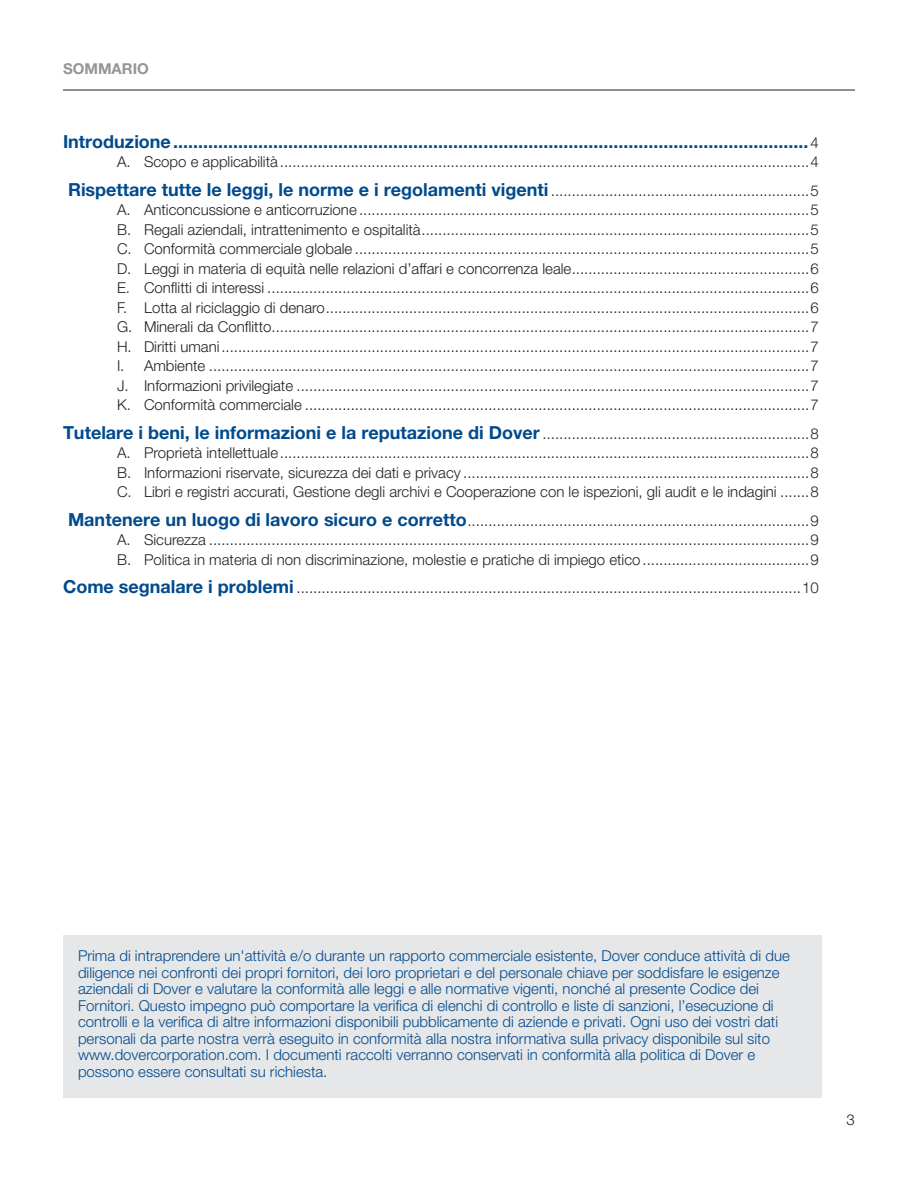
<style>
.page{position:relative;width:918px;height:1188px;background:#fff}
.page>*{position:absolute;margin:0;border:0;box-sizing:border-box;transform-origin:0 0}
.t1{font:700 18px "Helvetica Neue LT Pro";color:#004a8d}
.t2{font:300 15px "Helvetica Neue LT Pro";color:#231f20}
.t3{font:300 15px/16.5px "Helvetica Neue LT Pro";color:#004a8d}
.t4{font:700 15px "Helvetica Neue LT Pro";color:#939598}
.s1{font-weight:300;font-size:15px;color:#231f20}
.s2{font-weight:700;font-size:18px;color:#004a8d}
</style>
<div class="page">
<hr style="left:63px;top:90px;width:792px;height:1px;background:#231f20">
<div style="left:63px;top:936px;width:758px;height:162px;background:#e6e7e9"></div>
<p class="t4" style="left:63px;top:59px;width:87px">SOMMARIO</p>
<p class="t1" style="left:63px;top:130px;width:757px">Introduzione...............................................................................................................................<span class="s1">4</span></p>
<p class="t2" style="left:117px;top:153px;width:703px">A. Scopo e applicabilità...............................................................................................................................4</p>
<p class="t2" style="left:68px;top:181px;width:752px"><span class="s2">Rispettare tutte le leggi, le norme e i regolamenti vigenti</span> ..............................................................5</p>
<p class="t2" style="left:117px;top:201px;width:703px">A. Anticoncussione e anticorruzione ............................................................................................................5</p>
<p class="t2" style="left:117px;top:220px;width:703px">B. Regali aziendali, intrattenimento e ospitalità.............................................................................................5</p>
<p class="t2" style="left:117px;top:240px;width:703px">C. Conformità commerciale globale .............................................................................................................5</p>
<p class="t2" style="left:117px;top:259px;width:703px">D. Leggi in materia di equità nelle relazioni d’affari e concorrenza leale.........................................................6</p>
<p class="t2" style="left:117px;top:279px;width:703px">E. Conflitti di interessi ..................................................................................................................................6</p>
<p class="t2" style="left:117px;top:298px;width:703px">F. Lotta al riciclaggio di denaro....................................................................................................................6</p>
<p class="t2" style="left:117px;top:318px;width:703px">G. Minerali da Conflitto.................................................................................................................................7</p>
<p class="t2" style="left:117px;top:337px;width:703px">H. Diritti umani.............................................................................................................................................7</p>
<p class="t2" style="left:117px;top:357px;width:703px">I. Ambiente ................................................................................................................................................7</p>
<p class="t2" style="left:117px;top:376px;width:703px">J. Informazioni privilegiate ...........................................................................................................................7</p>
<p class="t2" style="left:117px;top:396px;width:703px">K. Conformità commerciale .........................................................................................................................7</p>
<p class="t2" style="left:63px;top:424px;width:757px"><span class="s2">Tutelare i beni, le informazioni e la reputazione di Dover</span> ................................................................8</p>
<p class="t2" style="left:117px;top:444px;width:703px">A. Proprietà intellettuale...............................................................................................................................8</p>
<p class="t2" style="left:117px;top:463px;width:703px">B. Informazioni riservate, sicurezza dei dati e privacy ...................................................................................8</p>
<p class="t2" style="left:117px;top:483px;width:703px">C. Libri e registri accurati, Gestione degli archivi e Cooperazione con le ispezioni, gli audit e le indagini .......8</p>
<p class="t2" style="left:68px;top:511px;width:752px"><span class="s2">Mantenere un luogo di lavoro sicuro e corretto</span>..................................................................................9</p>
<p class="t2" style="left:117px;top:531px;width:703px">A. Sicurezza ................................................................................................................................................9</p>
<p class="t2" style="left:117px;top:550px;width:703px">B. Politica in materia di non discriminazione, molestie e pratiche di impiego etico ........................................9</p>
<p class="t2" style="left:63px;top:579px;width:757px"><span class="s2">Come segnalare i problemi</span> .........................................................................................................................10</p>
<p class="t3" style="left:78px;top:947px;width:713px">Prima di intraprendere un'attività e/o durante un rapporto commerciale esistente, Dover conduce attività di due diligence nei confronti dei propri fornitori, dei loro proprietari e del personale chiave per soddisfare le esigenze aziendali di Dover e valutare la conformità alle leggi e alle normative vigenti, nonché al presente Codice dei Fornitori. Questo impegno può comportare la verifica di elenchi di controllo e liste di sanzioni, l’esecuzione di controlli e la verifica di altre informazioni disponibili pubblicamente di aziende e privati. Ogni uso dei vostri dati personali da parte nostra verrà eseguito in conformità alla nostra informativa sulla privacy disponibile sul sito www.dovercorporation.com. I documenti raccolti verranno conservati in conformità alla politica di Dover e possono essere consultati su richiesta.</p>
<p class="t2" style="left:847px;top:1110px;width:10px">3</p>
</div>
